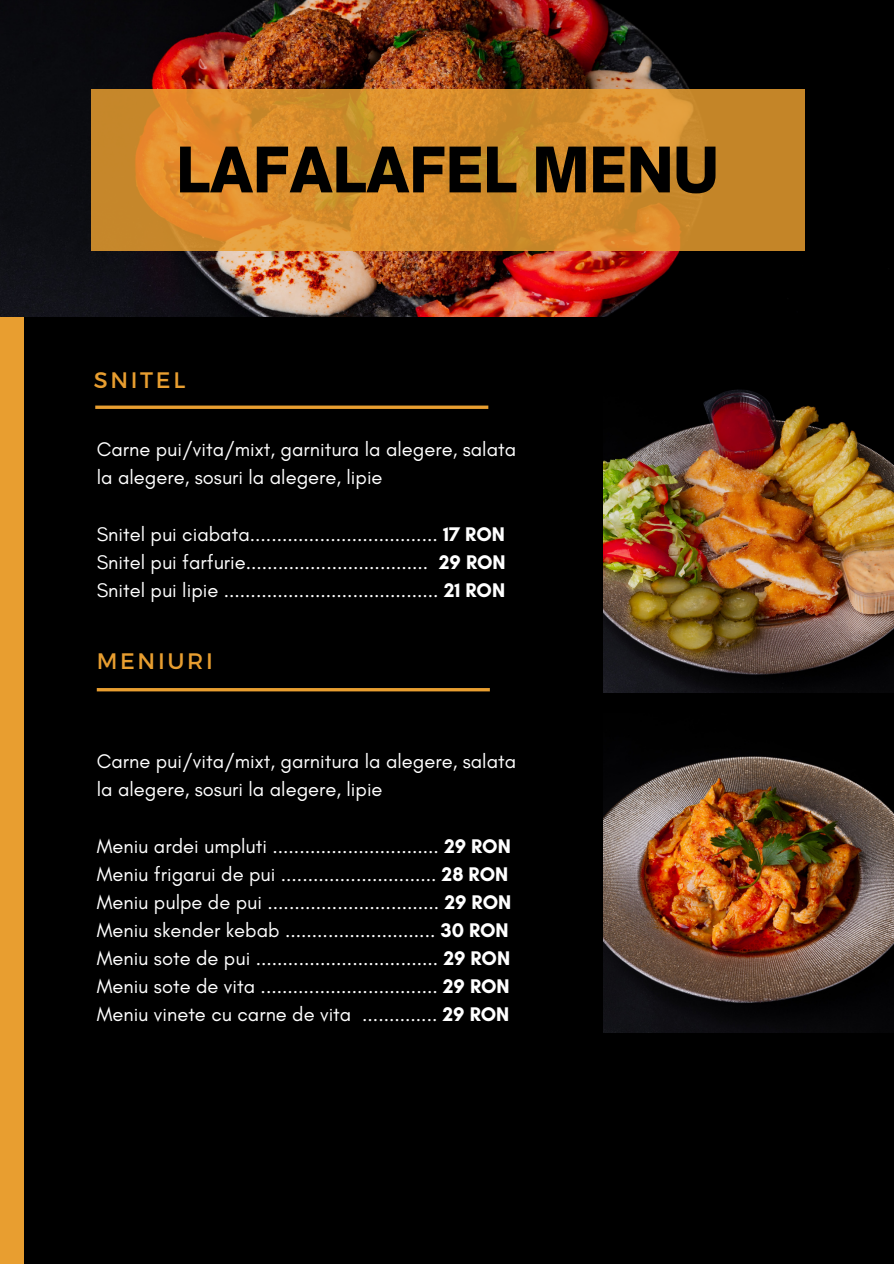
<style>
.page{position:relative;width:894px;height:1264px;background:#fff}
.page>*{position:absolute;margin:0;border:0;box-sizing:border-box;transform-origin:0 0}
.t1{font:900 60px "Open Sauce One";color:#000}
.t2{font:22.35px "Montserrat";letter-spacing:.12em;color:#e89e30}
.t3{font:20.1px/28.2px "Glacial Indifference";color:#fff}
.s1{font-weight:700}
</style>
<div class="page">
<div style="left:0;top:0;width:893px;height:1263px;background:#000"></div>
<img style="left:0;top:0;width:805px;height:317px">
<img style="left:603px;top:389px;width:290px;height:303px">
<img style="left:603px;top:756px;width:290px;height:276px">
<svg style="left:91px;top:89px;width:712px;height:161px;background:#d48c2c"></svg>
<div style="left:0;top:317px;width:24px;height:946px;background:#e89e30"></div>
<svg style="left:95px;top:405px;width:393px;height:4px;background:#c38528"></svg>
<hr style="left:97px;top:688px;width:392px;height:3px;background:#e89e30">
<p class="t1" style="left:176px;top:132px;width:543px">LAFALAFEL MENU</p>
<h1 class="t2" style="left:94px;top:365px;width:93px">SNITEL</h1>
<p class="t3" style="left:97px;top:435px;width:421px">Carne pui/vita/mixt, garnitura la alegere, salata la alegere, sosuri la alegere, lipie</p>
<p class="t3" style="left:97px;top:519px;width:409px">Snitel pui ciabata................................... <span class="s1">17 RON</span></p>
<p class="t3" style="left:97px;top:547px;width:410px">Snitel pui farfurie.................................. <span class="s1">29 RON</span></p>
<h2 class="t3" style="left:97px;top:575px;width:410px">Snitel pui lipie ........................................ <span class="s1">21 RON</span></h2>
<h2 class="t2" style="left:97px;top:647px;width:118px">MENIURI</h2>
<p class="t3" style="left:97px;top:747px;width:421px">Carne pui/vita/mixt, garnitura la alegere, salata la alegere, sosuri la alegere, lipie</p>
<p class="t3" style="left:97px;top:831px;width:415px">Meniu ardei umpluti ............................... <span class="s1">29 RON</span></p>
<p class="t3" style="left:97px;top:859px;width:413px">Meniu frigarui de pui ............................. <span class="s1">28 RON</span></p>
<p class="t3" style="left:97px;top:887px;width:416px">Meniu pulpe de pui ................................ <span class="s1">29 RON</span></p>
<p class="t3" style="left:97px;top:915px;width:413px">Meniu skender kebab ............................ <span class="s1">30 RON</span></p>
<p class="t3" style="left:97px;top:944px;width:415px">Meniu sote de pui .................................. <span class="s1">29 RON</span></p>
<p class="t3" style="left:97px;top:972px;width:414px">Meniu sote de vita ................................. <span class="s1">29 RON</span></p>
<p class="t3" style="left:97px;top:1000px;width:414px">Meniu vinete cu carne de vita .............. <span class="s1">29 RON</span></p>
</div>
